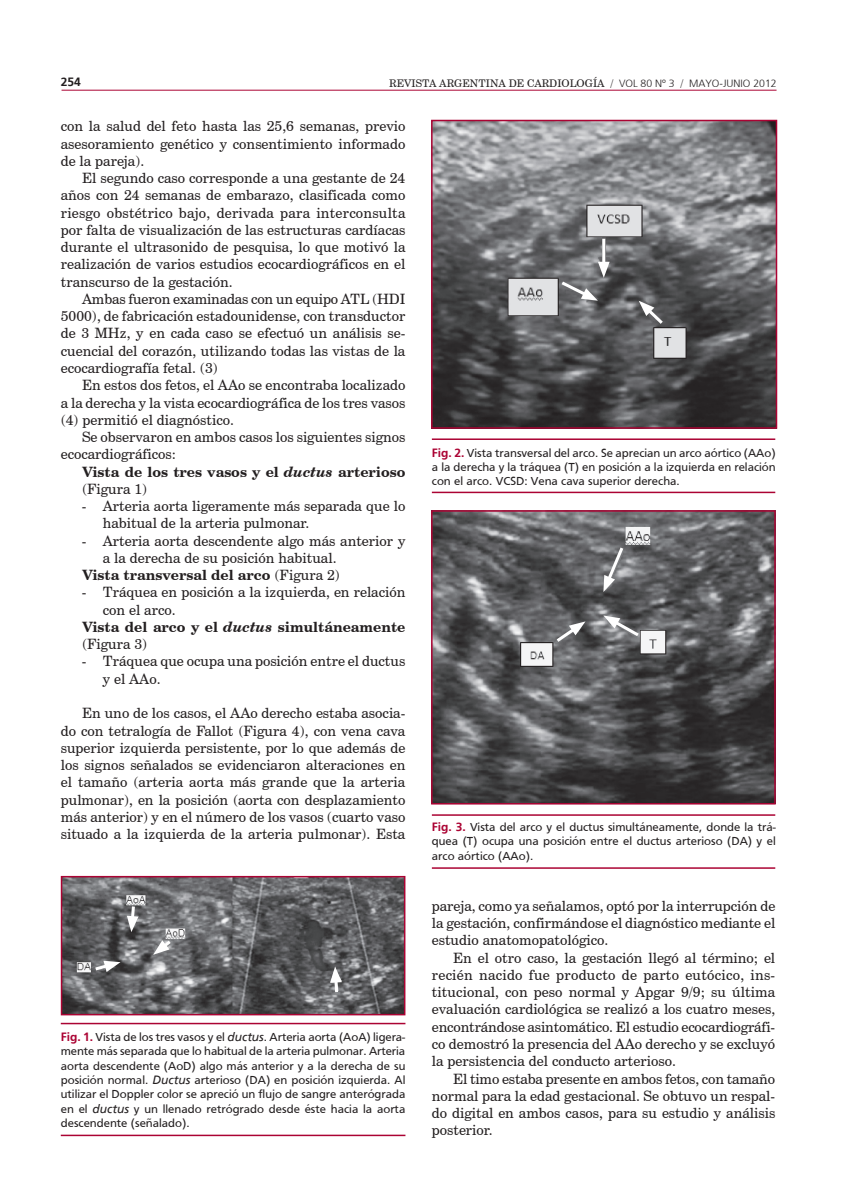
<style>
.page{position:relative;width:851px;height:1191px;background:#fff}
.page>*{position:absolute;margin:0;border:0;box-sizing:border-box;transform-origin:0 0}
.t1{font:14.25px/17.2px "Century Schoolbook BT";color:#231f20;text-align:justify}
.t2{font:700 14.25px/17.2px "Century Schoolbook BT";color:#231f20}
.t3{font:12px/14.4px "Frutiger";color:#231f20;text-align:justify}
.t4{font:700 12px "Frutiger";color:#231f20}
.t5{font:10.5px "Century Schoolbook BT";color:#231f20}
.s1{font-family:"Frutiger";font-weight:300}
.s2{font-style:italic}
.s3{font-weight:400}
.s4{font-weight:700;color:#ab0333}
</style>
<div class="page">
<hr style="left:62px;top:90px;width:714px;height:1px;background:#ab0333">
<hr style="left:61px;top:1022px;width:344px;height:2px;background:#ab0333">
<hr style="left:432px;top:438px;width:343px;height:2px;background:#ab0333">
<hr style="left:432px;top:814px;width:343px;height:2px;background:#ab0333">
<hr style="left:61px;top:1134px;width:344px;height:2px;background:#ab0333">
<hr style="left:432px;top:491px;width:343px;height:2px;background:#ab0333">
<hr style="left:432px;top:867px;width:343px;height:1px;background:#ab0333">
<img style="left:64px;top:879px;width:338px;height:133px">
<div style="left:61px;top:876px;width:344px;height:139px;border:2px solid #ab0333"></div>
<img style="left:434px;top:123px;width:340px;height:303px">
<div style="left:431px;top:120px;width:346px;height:309px;border:2px solid #ab0333"></div>
<img style="left:434px;top:513px;width:338px;height:288px">
<div style="left:431px;top:510px;width:344px;height:294px;border:2px solid #ab0333"></div>
<svg style="left:553px;top:621px;width:32px;height:24px"></svg>
<svg style="left:330px;top:966px;width:12px;height:29px"></svg>
<svg style="left:92px;top:960px;width:28px;height:12px"></svg>
<svg style="left:127px;top:903px;width:11px;height:29px"></svg>
<svg style="left:153px;top:937px;width:21px;height:17px"></svg>
<svg style="left:603px;top:544px;width:22px;height:48px"></svg>
<svg style="left:638px;top:301px;width:28px;height:26px"></svg>
<hr style="left:602px;top:239px;width:3px;height:28px;background:#fff">
<svg style="left:558px;top:262px;width:51px;height:39px;background:#7f8082"></svg>
<svg style="left:603px;top:615px;width:39px;height:24px"></svg>
<p class="t4" style="left:61px;top:75px;width:22px">254</p>
<p class="t5" style="left:389px;top:77px;width:389px">REVISTA ARGENTINA DE CARDIOLOGÍA / <span class="s1">VOL 80 Nº 3</span> / <span class="s1">MAYO-JUNIO 2012</span></p>
<p class="t1" style="left:61px;top:117px;width:346px">con la salud del feto hasta las 25,6 semanas, previo asesoramiento genético y consentimiento informado de la pareja).</p>
<p class="t1" style="left:61px;top:169px;width:346px;text-indent:21px">El segundo caso corresponde a una gestante de 24 años con 24 semanas de embarazo, clasificada como riesgo obstétrico bajo, derivada para interconsulta por falta de visualización de las estructuras cardíacas durante el ultrasonido de pesquisa, lo que motivó la realización de varios estudios ecocardiográficos en el transcurso de la gestación.</p>
<p class="t1" style="left:61px;top:290px;width:346px;text-indent:21px">Ambas fueron examinadas con un equipo ATL (HDI 5000), de fabricación estadounidense, con transductor de 3 MHz, y en cada caso se efectuó un análisis se&shy;cuencial del corazón, utilizando todas las vistas de la ecocardiografía fetal. (3)</p>
<p class="t1" style="left:61px;top:376px;width:346px;text-indent:21px">En estos dos fetos, el AAo se encontraba localizado a la derecha y la vista ecocardiográfica de los tres vasos (4) permitió el diagnóstico.</p>
<p class="t1" style="left:61px;top:428px;width:346px;text-indent:21px">Se observaron en ambos casos los siguientes signos ecocardiográficos:</p>
<p class="t2" style="left:82px;top:462px;width:325px">Vista de los tres vasos y el <span class="s2">ductus</span> arterioso <span class="s3">(Figura 1)<br>‑</span></p>
<p class="t1" style="left:103px;top:497px;width:304px">Arteria aorta ligeramente más separada que lo habitual de la arteria pulmonar.</p>
<p class="t1" style="left:82px;top:532px;width:4px">‑</p>
<p class="t1" style="left:103px;top:532px;width:304px">Arteria aorta descendente algo más anterior y</p>
<p class="t1" style="left:103px;top:549px;width:235px">a la derecha de su posición habitual.</p>
<p class="t2" style="left:82px;top:566px;width:259px">Vista transversal del arco <span class="s3">(Figura 2)</span></p>
<p class="t1" style="left:82px;top:583px;width:4px">‑</p>
<p class="t1" style="left:103px;top:583px;width:304px">Tráquea en posición a la izquierda, en relación</p>
<p class="t1" style="left:103px;top:601px;width:74px">con el arco.</p>
<p class="t2" style="left:82px;top:618px;width:325px">Vista del arco y el <span class="s2">ductus</span> simultáneamente</p>
<p class="t1" style="left:82px;top:635px;width:67px">(Figura 3)</p>
<p class="t1" style="left:82px;top:652px;width:4px">‑</p>
<p class="t1" style="left:103px;top:652px;width:304px">Tráquea que ocupa una posición entre el ductus y el AAo.</p>
<p class="t1" style="left:61px;top:704px;width:346px;text-indent:21px">En uno de los casos, el AAo derecho estaba asocia&shy;do con tetralogía de Fallot (Figura 4), con vena cava superior izquierda persistente, por lo que además de los signos señalados se evidenciaron alteraciones en el tamaño (arteria aorta más grande que la arteria pulmonar), en la posición (aorta con desplazamiento más anterior) y en el número de los vasos (cuarto vaso situado a la izquierda de la arteria pulmonar). Esta</p>
<p class="t3" style="left:61px;top:1029px;width:346px"><span class="s4">Fig. 1.</span> Vista de los tres vasos y el <span class="s2">ductus</span>. Arteria aorta (AoA) ligera&shy;mente más separada que lo habitual de la arteria pulmonar. Arteria aorta descendente (AoD) algo más anterior y a la derecha de su posición normal. <span class="s2">Ductus</span> arterioso (DA) en posición izquierda. Al utilizar el Doppler color se apreció un flujo de sangre anterógrada en el <span class="s2">ductus</span> y un llenado retrógrado desde éste hacia la aorta descendente (señalado).</p>
<p class="t3" style="left:432px;top:445px;width:345px"><span class="s4">Fig. 2.</span> Vista transversal del arco. Se aprecian un arco aórtico (AAo) a la derecha y la tráquea (T) en posición a la izquierda en relación con el arco. VCSD: Vena cava superior derecha.</p>
<p class="t3" style="left:432px;top:819px;width:345px"><span class="s4">Fig. 3.</span> Vista del arco y el ductus simultáneamente, donde la trá&shy;quea (T) ocupa una posición entre el ductus arterioso (DA) y el arco aórtico (AAo).</p>
<p class="t1" style="left:432px;top:897px;width:345px">pareja, como ya señalamos, optó por la interrupción de la gestación, confirmándose el diagnóstico mediante el estudio anatomopatológico.</p>
<p class="t1" style="left:432px;top:948px;width:345px;text-indent:21px">En el otro caso, la gestación llegó al término; el recién nacido fue producto de parto eutócico, ins&shy;titucional, con peso normal y Apgar 9/9; su última evaluación cardiológica se realizó a los cuatro meses, encontrándose asintomático. El estudio ecocardiográfi&shy;co demostró la presencia del AAo derecho y se excluyó la persistencia del conducto arterioso.</p>
<p class="t1" style="left:432px;top:1069px;width:345px;text-indent:21px">El timo estaba presente en ambos fetos, con tamaño normal para la edad gestacional. Se obtuvo un respal&shy;do digital en ambos casos, para su estudio y análisis posterior.</p>
</div>
